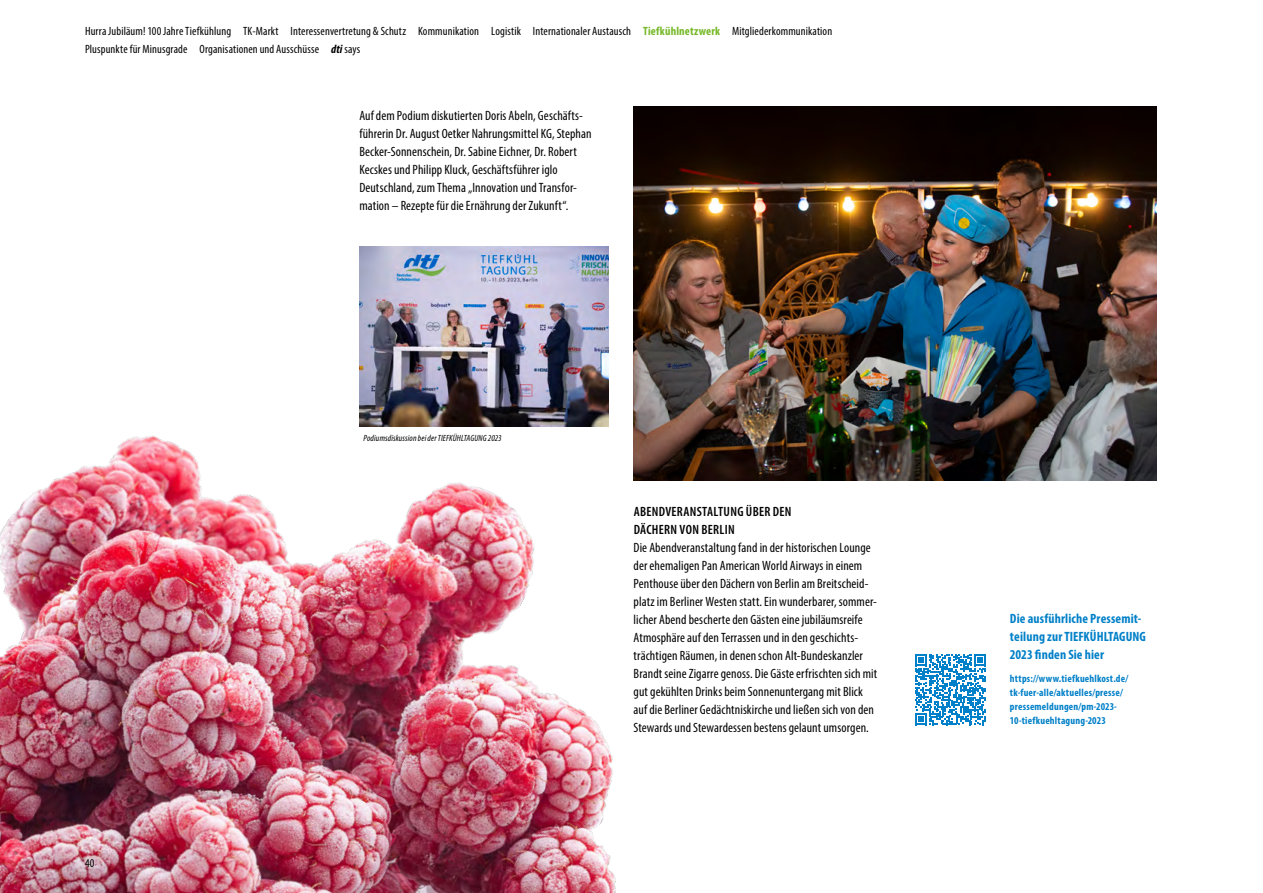
<style>
.page{position:relative;width:1263px;height:893px;background:#fff}
.page>*{position:absolute;margin:0;border:0;box-sizing:border-box;transform-origin:0 0}
.Fliesstext{font:condensed 13.5px/18px "Myriad Pro";letter-spacing:.005em;color:#000}
.QR_Text{font:700 condensed 13.5px/18px "Myriad Pro";letter-spacing:.01em;color:#0080c8}
.t1{font:600 condensed 13.5px/18px "Myriad Pro";letter-spacing:.02em;color:#000}
.t2{font:condensed 12px/18px "Myriad Pro";letter-spacing:.01em;color:#000}
.QR_LINK{font:700 condensed 10.5px/14px "Myriad Pro";letter-spacing:.02em;color:#0080c8}
.Bildunterschift{font:italic condensed 9px "Myriad Pro";letter-spacing:.01em;color:#000}
.s1{font-weight:700;color:#76b828}
.s2{font-weight:700;font-style:italic}
</style>
<div class="page">
<img style="left:0;top:226px;width:956px;height:667px">
<img style="left:634px;top:106px;width:523px;height:374px">
<svg style="left:915px;top:654px;width:71px;height:71px"></svg>
<img style="left:359px;top:246px;width:249px;height:180px">
<p class="t2" style="left:85px;top:21px;width:749px">Hurra Jubiläum! 100 Jahre Tiefkühlung TK-Markt Interessenvertretung &amp; Schutz Kommunikation Logistik Internationaler Austausch <span class="s1">Tiefkühlnetzwerk</span> Mitgliederkommunikation<br>Pluspunkte für Minusgrade Organisationen und Ausschüsse <span class="s2">dti</span> says</p>
<p class="Fliesstext" style="left:359px;top:106px;width:234px">Auf dem Podium diskutierten Doris Abeln, Geschäfts&shy;führerin Dr. August Oetker Nahrungsmittel KG, Stephan Becker-Sonnenschein, Dr. Sabine Eichner, Dr. Robert Kecskes und Philipp Kluck, Geschäftsführer iglo Deutschland, zum Thema „Innovation und Transfor&shy;mation – Rezepte für die Ernährung der Zukunft“.</p>
<p class="t2" style="left:85px;top:854px;width:11px">40</p>
<p class="Bildunterschift" style="left:364px;top:433px;width:140px">Podiumsdiskussion bei der TIEFKÜHLTAGUNG 2023</p>
<h3 class="t1" style="left:634px;top:502px;width:159px">ABENDVERANSTALTUNG ÜBER DEN<br>DÄCHERN VON BERLIN</h3>
<p class="Fliesstext" style="left:634px;top:538px;width:245px">Die Abendveranstaltung fand in der historischen Lounge der ehemaligen Pan American World Airways in einem Penthouse über den Dächern von Berlin am Breitscheid&shy;platz im Berliner Westen statt. Ein wunderbarer, sommer&shy;licher Abend bescherte den Gästen eine jubiläumsreife Atmosphäre auf den Terrassen und in den geschichts&shy;trächtigen Räumen, in denen schon Alt-Bundeskanzler Brandt seine Zigarre genoss. Die Gäste erfrischten sich mit gut gekühlten Drinks beim Sonnenuntergang mit Blick auf die Berliner Gedächtniskirche und ließen sich von den Stewards und Stewardessen bestens gelaunt umsorgen.</p>
<p class="QR_Text" style="left:1010px;top:609px;width:137px">Die ausführliche Pressemit&shy;teilung zur TIEFKÜHLTAGUNG<br>2023 finden Sie hier</p>
<p class="QR_LINK" style="left:1010px;top:671px;width:120px">https://www.tiefkuehlkost.de/ tk-fuer-alle/aktuelles/presse/ pressemeldungen/pm-2023-<br>10-tiefkuehltagung-2023</p>
</div>
